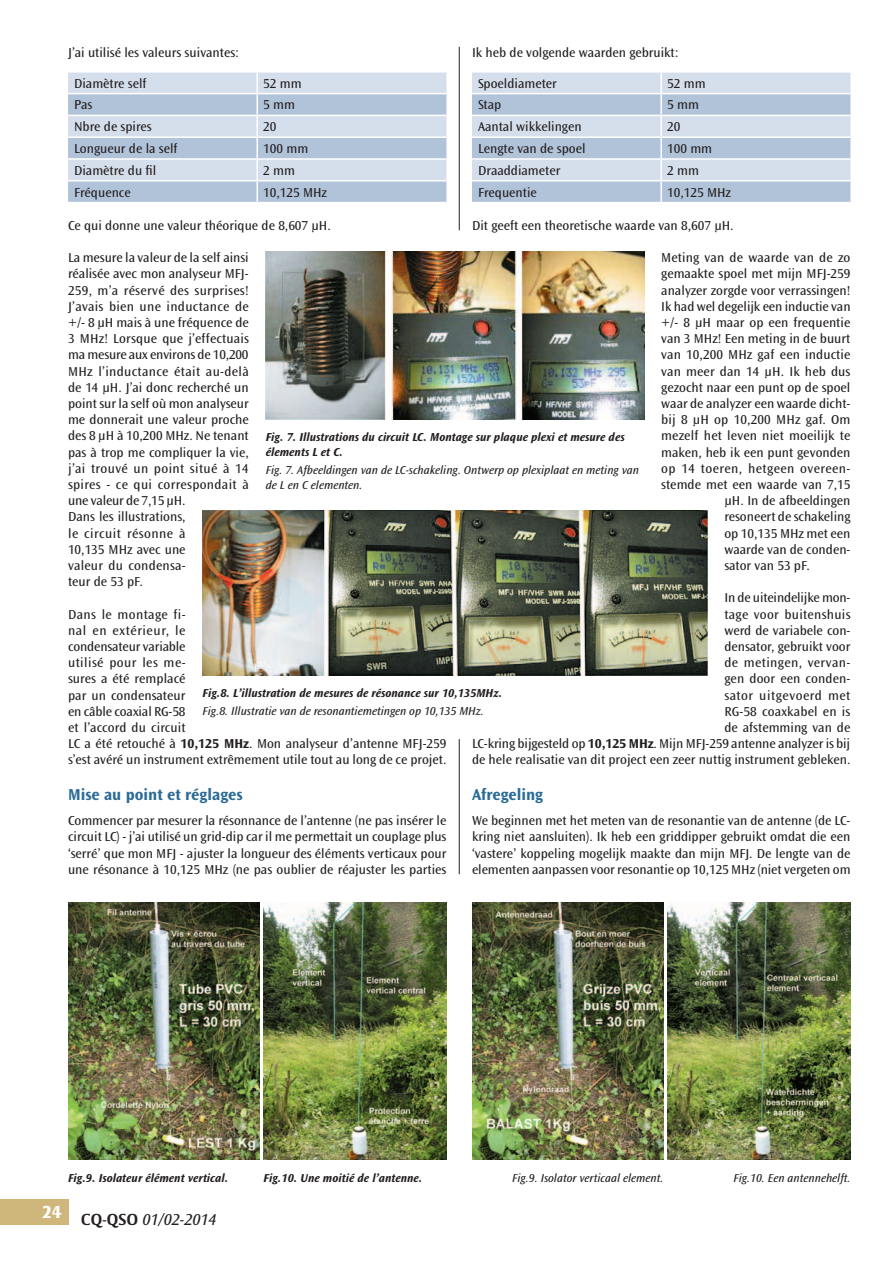
<style>
.page{position:relative;width:893px;height:1263px;background:#fff}
.page>*{position:absolute;margin:0;border:0;box-sizing:border-box;transform-origin:0 0}
.t1{font:700 16.5px "Ocean Sans Std";color:#2c6b97}
.t2{font:italic 16.5px "Ocean Sans Std";color:#231f20}
.t3{font:13.5px/16.2px "Ocean Sans Std";color:#231f20}
.t4{font:13.5px "Ocean Sans Std";letter-spacing:.03em;color:#231f20}
.t5{font:italic 12px/14.4px "Ocean Sans Std";color:#231f20}
.t6{font:italic 700 12px/14.4px "Ocean Sans Std";color:#231f20}
.s1{font-weight:700}
.s2{font-family:"Strayhorn MT Std";font-weight:700;font-style:normal}
</style>
<div class="page">
<svg style="left:68px;top:73px;width:378px;height:129px"></svg>
<hr style="left:256px;top:73px;width:2px;height:20px;background:#fff">
<hr style="left:68px;top:93px;width:189px;height:1px;background:#fff">
<hr style="left:257px;top:93px;width:189px;height:1px;background:#fff">
<hr style="left:256px;top:94px;width:2px;height:21px;background:#fff">
<hr style="left:68px;top:115px;width:189px;height:1px;background:#fff">
<hr style="left:257px;top:115px;width:189px;height:1px;background:#fff">
<hr style="left:256px;top:116px;width:2px;height:20px;background:#fff">
<hr style="left:68px;top:136px;width:189px;height:2px;background:#fff">
<hr style="left:257px;top:136px;width:189px;height:2px;background:#fff">
<hr style="left:256px;top:138px;width:2px;height:20px;background:#fff">
<hr style="left:68px;top:158px;width:189px;height:2px;background:#fff">
<hr style="left:257px;top:158px;width:189px;height:2px;background:#fff">
<hr style="left:256px;top:160px;width:2px;height:20px;background:#fff">
<hr style="left:68px;top:180px;width:189px;height:2px;background:#fff">
<hr style="left:257px;top:180px;width:189px;height:2px;background:#fff">
<hr style="left:256px;top:182px;width:2px;height:20px;background:#fff">
<svg style="left:472px;top:73px;width:378px;height:129px"></svg>
<hr style="left:660px;top:73px;width:2px;height:20px;background:#fff">
<hr style="left:472px;top:93px;width:189px;height:1px;background:#fff">
<hr style="left:661px;top:93px;width:189px;height:1px;background:#fff">
<hr style="left:660px;top:94px;width:2px;height:21px;background:#fff">
<hr style="left:472px;top:115px;width:189px;height:1px;background:#fff">
<hr style="left:661px;top:115px;width:189px;height:1px;background:#fff">
<hr style="left:660px;top:116px;width:2px;height:20px;background:#fff">
<hr style="left:472px;top:136px;width:189px;height:2px;background:#fff">
<hr style="left:661px;top:136px;width:189px;height:2px;background:#fff">
<hr style="left:660px;top:138px;width:2px;height:20px;background:#fff">
<hr style="left:472px;top:158px;width:189px;height:2px;background:#fff">
<hr style="left:661px;top:158px;width:189px;height:2px;background:#fff">
<hr style="left:660px;top:160px;width:2px;height:20px;background:#fff">
<hr style="left:472px;top:180px;width:189px;height:2px;background:#fff">
<hr style="left:661px;top:180px;width:189px;height:2px;background:#fff">
<hr style="left:660px;top:182px;width:2px;height:20px;background:#fff">
<img style="left:266px;top:252px;width:378px;height:168px">
<img style="left:203px;top:510px;width:504px;height:165px">
<img style="left:68px;top:903px;width:191px;height:257px">
<img style="left:472px;top:903px;width:191px;height:257px">
<img style="left:264px;top:903px;width:182px;height:257px">
<img style="left:668px;top:903px;width:182px;height:257px">
<hr style="left:459px;top:739px;width:1px;height:135px;background:#231f20">
<hr style="left:459px;top:47px;width:1px;height:183px;background:#231f20">
<div style="left:0;top:1199px;width:68px;height:26px;background:#cfb67a"></div>
<p class="t3" style="left:472px;top:44px;width:208px">Ik heb de volgende waarden gebruikt:</p>
<p class="t3" style="left:478px;top:75px;width:80px">Spoeldiameter</p>
<p class="t3" style="left:667px;top:75px;width:40px">52 mm</p>
<p class="t3" style="left:478px;top:97px;width:25px">Stap</p>
<p class="t3" style="left:667px;top:97px;width:33px">5 mm</p>
<p class="t3" style="left:478px;top:119px;width:105px">Aantal wikkelingen</p>
<p class="t3" style="left:667px;top:119px;width:15px">20</p>
<p class="t3" style="left:478px;top:141px;width:109px">Lengte van de spoel</p>
<p class="t3" style="left:667px;top:141px;width:46px">100 mm</p>
<p class="t3" style="left:478px;top:162px;width:84px">Draaddiameter</p>
<p class="t3" style="left:667px;top:162px;width:33px">2 mm</p>
<p class="t3" style="left:478px;top:184px;width:60px">Frequentie</p>
<p class="t3" style="left:667px;top:184px;width:65px">10,125 MHz</p>
<p class="t3" style="left:472px;top:217px;width:263px">Dit geeft een theoretische waarde van 8,607 µH.</p>
<p class="t3" style="left:661px;top:250px;width:191px">Meting van de waarde van de zo</p>
<p class="t3" style="left:661px;top:266px;width:191px">gemaakte spoel met mijn MFJ-259</p>
<p class="t3" style="left:661px;top:282px;width:191px">analyzer zorgde voor verrassingen!</p>
<p class="t3" style="left:661px;top:298px;width:191px">Ik had wel degelijk een inductie van</p>
<p class="t3" style="left:661px;top:315px;width:191px">+/- 8 µH maar op een frequentie</p>
<p class="t3" style="left:661px;top:331px;width:191px">van 3 MHz! Een meting in de buurt</p>
<p class="t3" style="left:661px;top:347px;width:191px">van 10,200 MHz gaf een inductie</p>
<p class="t3" style="left:661px;top:363px;width:191px">van meer dan 14 µH. Ik heb dus</p>
<p class="t3" style="left:661px;top:379px;width:191px">gezocht naar een punt op de spoel</p>
<p class="t3" style="left:661px;top:396px;width:191px">waar de analyzer een waarde dicht-</p>
<p class="t3" style="left:661px;top:412px;width:191px">bij 8 µH op 10,200 MHz gaf. Om</p>
<p class="t3" style="left:661px;top:428px;width:191px">mezelf het leven niet moeilijk te</p>
<p class="t3" style="left:661px;top:444px;width:191px">maken, heb ik een punt gevonden</p>
<p class="t4" style="left:661px;top:461px;width:191px">op 14 toeren, hetgeen overeen-</p>
<p class="t3" style="left:661px;top:477px;width:191px">stemde met een waarde van 7,15</p>
<p class="t3" style="left:724px;top:493px;width:128px">µH. In de afbeeldingen</p>
<p class="t3" style="left:724px;top:509px;width:128px">resoneert de schakeling</p>
<p class="t3" style="left:724px;top:525px;width:128px">op 10,135 MHz met een</p>
<p class="t3" style="left:724px;top:541px;width:128px">waarde van de conden-</p>
<p class="t3" style="left:724px;top:558px;width:87px">sator van 53 pF.</p>
<p class="t3" style="left:472px;top:590px;width:380px;text-align:right">In de uiteindelijke mon-<br>tage voor buitenshuis<br>werd de variabele con-<br>densator, gebruikt voor<br>de metingen, vervan-<br>gen door een conden-<br>sator uitgevoerd met<br>RG-58 coaxkabel en is<br>de afstemming van de<br>LC-kring bijgesteld op <span class="s1">10,125 MHz</span>. Mijn MFJ-259 antenne analyzer is bij de hele realisatie van dit project een zeer nuttig instrument gebleken.</p>
<p class="t1" style="left:472px;top:786px;width:73px">Afregeling</p>
<p class="t3" style="left:472px;top:813px;width:380px;text-align:justify">We beginnen met het meten van de resonantie van de antenne (de LC&shy;kring niet aansluiten). Ik heb een griddipper gebruikt omdat die een ‘vastere’ koppeling mogelijk maakte dan mijn MFJ. De lengte van de elementen aanpassen voor resonantie op 10,125 MHz (niet vergeten om</p>
<p class="t3" style="left:68px;top:44px;width:173px">J’ai utilisé les valeurs suivantes:</p>
<p class="t3" style="left:74px;top:75px;width:74px">Diamètre self</p>
<p class="t3" style="left:263px;top:75px;width:40px">52 mm</p>
<p class="t3" style="left:74px;top:97px;width:20px">Pas</p>
<p class="t3" style="left:263px;top:97px;width:33px">5 mm</p>
<p class="t3" style="left:74px;top:119px;width:79px">Nbre de spires</p>
<p class="t3" style="left:263px;top:119px;width:15px">20</p>
<p class="t3" style="left:74px;top:141px;width:105px">Longueur de la self</p>
<p class="t3" style="left:263px;top:141px;width:46px">100 mm</p>
<p class="t3" style="left:74px;top:162px;width:84px">Diamètre du fil</p>
<p class="t3" style="left:263px;top:162px;width:33px">2 mm</p>
<p class="t3" style="left:74px;top:184px;width:58px">Fréquence</p>
<p class="t3" style="left:263px;top:184px;width:65px">10,125 MHz</p>
<p class="t3" style="left:68px;top:217px;width:264px">Ce qui donne une valeur théorique de 8,607 µH.</p>
<p class="t3" style="left:68px;top:250px;width:182px">La mesure la valeur de la self ainsi réalisée avec mon analyseur MFJ-<br>259, m’a réservé des surprises!<br>J’avais bien une inductance de +/- 8 µH mais à une fréquence de<br>3 MHz! Lorsque que j’effectuais ma mesure aux environs de 10,200<br>MHz l’inductance était au-delà de 14 µH. J’ai donc recherché un point sur la self où mon analyseur me donnerait une valeur proche des 8 µH à 10,200 MHz. Ne tenant pas à trop me compliquer la vie, j’ai trouvé un point situé à 14 spires - ce qui correspondait à une valeur de 7,15 µH.<br>Dans les illustrations,<br>le circuit résonne à<br>10,135 MHz avec une<br>valeur du condensa-<br>teur de 53 pF.</p>
<p class="t3" style="left:68px;top:606px;width:380px">Dans le montage fi-<br>nal en extérieur, le<br>condensateur variable<br>utilisé pour les me-<br>sures a été remplacé<br>par un condensateur<br>en câble coaxial RG-58<br>et l’accord du circuit<br>LC a été retouché à <span class="s1">10,125 MHz</span>. Mon analyseur d’antenne MFJ-259 s’est avéré un instrument extrêmement utile tout au long de ce projet.</p>
<p class="t1" style="left:68px;top:786px;width:176px">Mise au point et réglages</p>
<p class="t3" style="left:68px;top:813px;width:380px;text-align:justify">Commencer par mesurer la résonnance de l’antenne (ne pas insérer le circuit LC) - j’ai utilisé un grid-dip car il me permettait un couplage plus ‘serré’ que mon MFJ - ajuster la longueur des éléments verticaux pour une résonance à 10,125 MHz (ne pas oublier de réajuster les parties</p>
<p class="t6" style="left:266px;top:430px;width:360px">Fig. 7. Illustrations du circuit LC. Montage sur plaque plexi et mesure des élements L et C.</p>
<p class="t5" style="left:266px;top:463px;width:375px">Fig. 7. Afbeeldingen van de LC-schakeling. Ontwerp op plexiplaat en meting van de L en C elementen.</p>
<p class="t6" style="left:203px;top:685px;width:301px">Fig.8. L’illustration de mesures de résonance sur 10,135MHz.</p>
<p class="t5" style="left:203px;top:704px;width:283px">Fig.8. Illustratie van de resonantiemetingen op 10,135 MHz.</p>
<p class="t6" style="left:68px;top:1171px;width:162px">Fig.9. Isolateur élément vertical.</p>
<p class="t6" style="left:264px;top:1171px;width:160px">Fig.10. Une moitié de l’antenne.</p>
<p class="t5" style="left:512px;top:1171px;width:153px">Fig.9. Isolator verticaal element.</p>
<p class="t5" style="left:733px;top:1171px;width:118px">Fig.10. Een antennehelft.</p>
<p class="t2" style="left:42px;top:1210px;width:176px"><sup>24</sup> <span class="s2">CQ-QSO</span> 01/02-2014</p>
</div>
